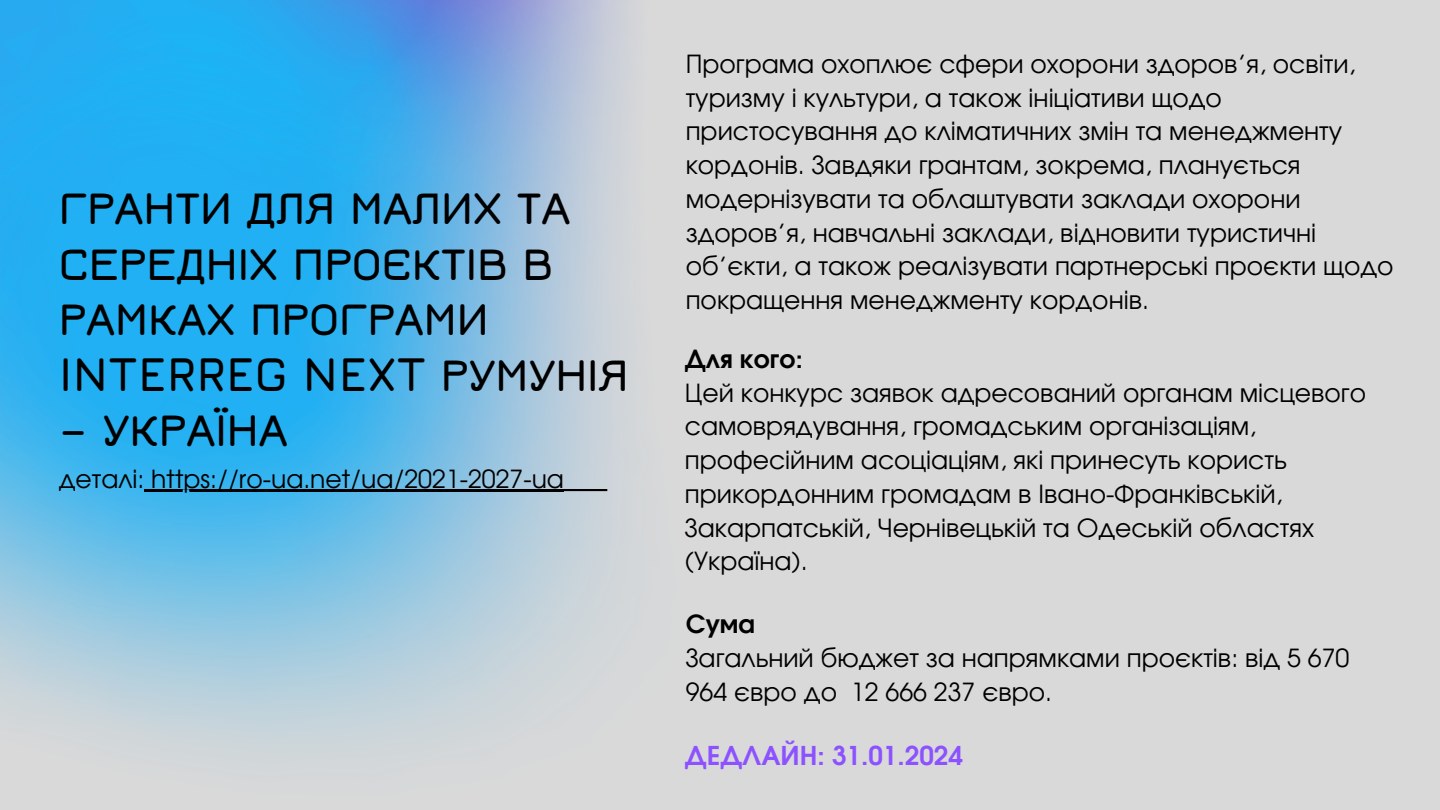
<style>
.page{position:relative;width:1440px;height:810px;background:#d9d9d9}
.page>*{position:absolute;margin:0;border:0;box-sizing:border-box;transform-origin:0 0}
.t1{font:700 47.5px/55.5px "Jura";color:#000}
.t2{font:700 26px "Evolventa";color:#8c52ff}
.t3{font:25px/33.8px "Evolventa";color:#000}
.t4{font:700 25px "Evolventa";color:#000}
</style>
<div class="page">
<img style="left:0;top:0;width:624px;height:750px">
<svg style="left:151px;top:489px;width:456px;height:2px"></svg>
<hr style="left:144px;top:490px;width:420px;height:2px;background:#000">
<p class="t1" style="left:59px;top:179px;width:571px">ГРАНТИ ДЛЯ МАЛИХ ТА<br>СЕРЕДНІХ ПРОЄКТІВ В<br>РАМКАХ ПРОГРАМИ<br>INTERREG NEXT РУМУНІЯ</p>
<p class="t1" style="left:59px;top:401px;width:230px">– УКРАЇНА</p>
<h1 class="t3" style="left:59px;top:464px;width:507px">деталі: https://ro-ua.net/ua/2021-2027-ua</h1>
<p class="t3" style="left:686px;top:49px;width:709px">Програма охоплює сфери охорони здоров’я, освіти, туризму і культури, а також ініціативи щодо пристосування до кліматичних змін та менеджменту кордонів. Завдяки грантам, зокрема, планується модернізувати та облаштувати заклади охорони здоров’я, навчальні заклади, відновити туристичні об’єкти, а також реалізувати партнерські проєкти щодо покращення менеджменту кордонів.</p>
<p class="t4" style="left:685px;top:348px;width:119px">Для кого:</p>
<p class="t3" style="left:685px;top:377px;width:683px">Цей конкурс заявок адресований органам місцевого самоврядування, громадським організаціям, професійним асоціаціям, які принесуть користь прикордонним громадам в Івано-Франківській, Закарпатській, Чернівецькій та Одеській областях (Україна).</p>
<p class="t4" style="left:686px;top:613px;width:71px">Сума</p>
<p class="t3" style="left:686px;top:643px;width:665px">Загальний бюджет за напрямками проєктів: від 5 670<br>964 євро до 12 666 237 євро.</p>
<h2 class="t2" style="left:685px;top:744px;width:280px">ДЕДЛАЙН: 31.01.2024</h2>
</div>
